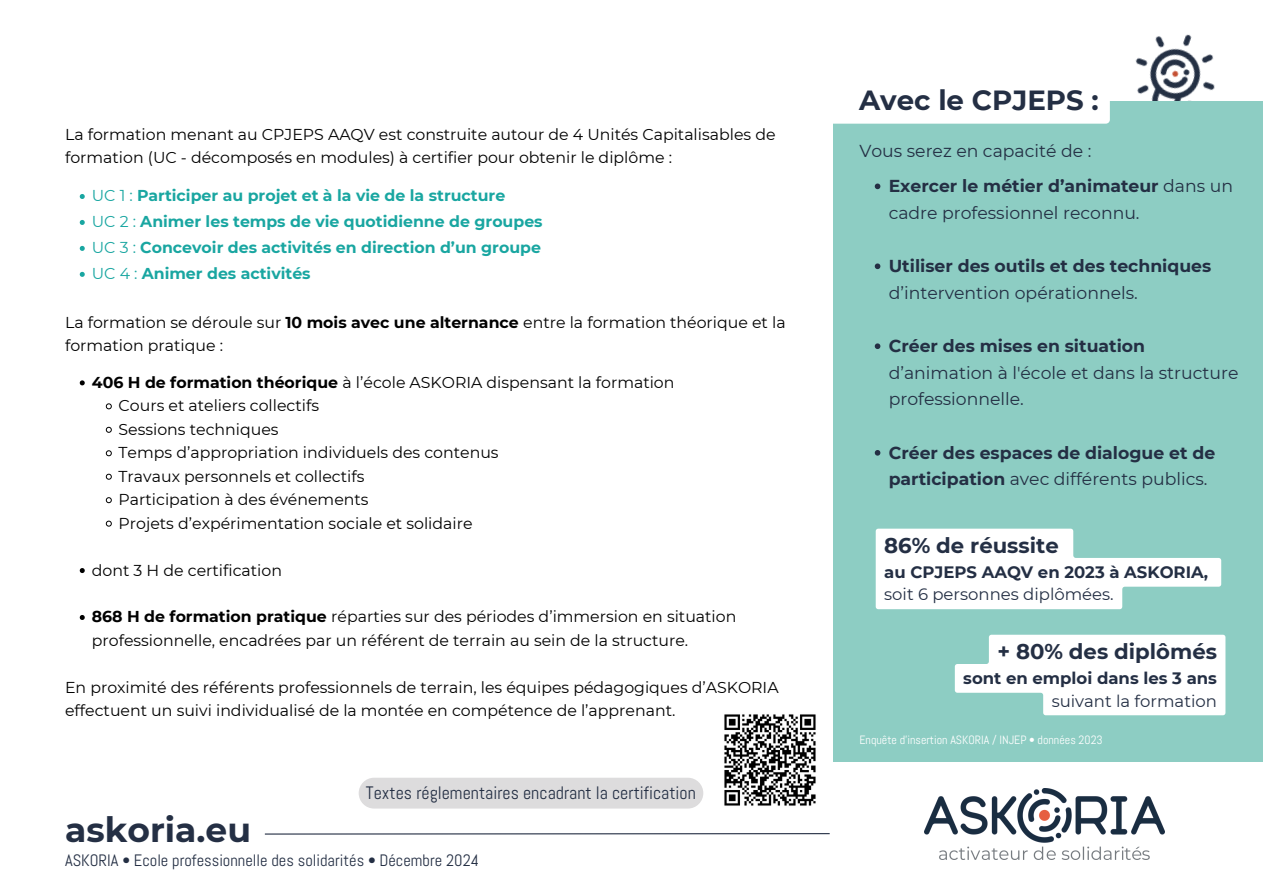
<style>
.page{position:relative;width:1263px;height:894px;background:#fff}
.page>*{position:absolute;margin:0;border:0;box-sizing:border-box;transform-origin:0 0}
.t1{font:700 34.5px "Montserrat";color:#242f44}
.t2{font:700 27.6px "Montserrat";color:#242f44}
.t3{font:700 21.15px "Montserrat";color:#242f44}
.t4{font:18px "Abel";color:#242f44}
.t5{font:17.25px/26.7px "Montserrat";color:#242f44}
.t6{font:700 17.25px/26.7px "Montserrat";color:#242f44}
.t7{font:700 16.5px/22.5px "Montserrat";color:#242f44}
.t8{font:16.5px "Abel";color:#242f44}
.t9{font:15.75px/23.4px "Montserrat";color:#000}
.t10{font:700 15.75px "Montserrat";color:#19a6a1}
.t11{font:12px "Abel";color:#fff}
.s1{font-weight:400}
.s2{font-weight:700}
</style>
<div class="page">
<img style="left:1135px;top:34px;width:80px;height:67px">
<div style="left:834px;top:101px;width:429px;height:660px;background:#8dcdc3"></div>
<svg style="left:264px;top:800px;width:566px;height:35px"></svg>
<svg style="left:80px;top:194px;width:5px;height:5px"></svg>
<svg style="left:80px;top:220px;width:5px;height:5px"></svg>
<svg style="left:80px;top:246px;width:5px;height:5px"></svg>
<svg style="left:80px;top:272px;width:5px;height:5px"></svg>
<svg style="left:80px;top:380px;width:5px;height:5px"></svg>
<svg style="left:106px;top:403px;width:6px;height:6px"></svg>
<svg style="left:106px;top:427px;width:6px;height:5px"></svg>
<svg style="left:106px;top:450px;width:6px;height:6px"></svg>
<svg style="left:106px;top:473px;width:6px;height:6px"></svg>
<svg style="left:106px;top:497px;width:6px;height:6px"></svg>
<svg style="left:106px;top:520px;width:6px;height:6px"></svg>
<svg style="left:80px;top:568px;width:5px;height:5px"></svg>
<svg style="left:80px;top:615px;width:5px;height:4px"></svg>
<div style="left:833px;top:101px;width:277px;height:23px;background:#fff"></div>
<svg style="left:875px;top:183px;width:5px;height:6px"></svg>
<svg style="left:875px;top:263px;width:5px;height:6px"></svg>
<svg style="left:875px;top:343px;width:5px;height:6px"></svg>
<svg style="left:875px;top:450px;width:5px;height:5px"></svg>
<svg style="left:876px;top:528px;width:345px;height:81px"></svg>
<svg style="left:955px;top:634px;width:270px;height:81px;background:#eef7f6"></svg>
<img style="left:924px;top:788px;width:240px;height:71px">
<div style="left:359px;top:777px;width:344px;height:31px;background:#dddcdd;border-radius:15px"></div>
<img style="left:721px;top:714px;width:99px;height:95px">
<p class="t9" style="left:65px;top:122px;width:712px">La formation menant au CPJEPS AAQV est construite autour de 4 Unités Capitalisables de formation (UC - décomposés en modules) à certifier pour obtenir le diplôme :</p>
<p class="t10" style="left:92px;top:186px;width:415px"><span class="s1">UC 1 :</span> Participer au projet et à la vie de la structure</p>
<p class="t10" style="left:92px;top:212px;width:452px"><span class="s1">UC 2 :</span> Animer les temps de vie quotidienne de groupes</p>
<h4 class="t10" style="left:92px;top:238px;width:451px"><span class="s1">UC 3 :</span> Concevoir des activités en direction d’un groupe</h4>
<p class="t10" style="left:92px;top:264px;width:220px"><span class="s1">UC 4 :</span> Animer des activités</p>
<p class="t9" style="left:65px;top:310px;width:722px">La formation se déroule sur <span class="s2">10 mois avec une alternance</span> entre la formation théorique et la formation pratique :</p>
<p class="t9" style="left:92px;top:370px;width:584px"><span class="s2">406 H de formation théorique</span> à l’école ASKORIA dispensant la formation</p>
<p class="t9" style="left:119px;top:394px;width:202px">Cours et ateliers collectifs</p>
<p class="t9" style="left:119px;top:417px;width:161px">Sessions techniques</p>
<p class="t9" style="left:119px;top:441px;width:382px">Temps d’appropriation individuels des contenus</p>
<p class="t9" style="left:119px;top:464px;width:247px">Travaux personnels et collectifs</p>
<p class="t9" style="left:119px;top:487px;width:251px">Participation à des événements</p>
<p class="t9" style="left:119px;top:511px;width:355px">Projets d’expérimentation sociale et solidaire</p>
<h4 class="t9" style="left:92px;top:558px;width:192px">dont 3 H de certification</h4>
<p class="t9" style="left:92px;top:605px;width:646px"><span class="s2">868 H de formation pratique</span> réparties sur des périodes d’immersion en situation professionnelle, encadrées par un référent de terrain au sein de la structure.</p>
<h3 class="t9" style="left:65px;top:675px;width:715px">En proximité des référents professionnels de terrain, les équipes pédagogiques d’ASKORIA effectuent un suivi individualisé de la montée en compétence de l’apprenant.</h3>
<p class="t4" style="left:366px;top:781px;width:331px">Textes réglementaires encadrant la certification</p>
<p class="t1" style="left:65px;top:808px;width:187px">askoria.eu</p>
<p class="t8" style="left:65px;top:849px;width:416px">ASKORIA • Ecole professionnelle des solidarités • Décembre 2024</p>
<h1 class="t2" style="left:859px;top:83px;width:241px">Avec le CPJEPS :</h1>
<p class="t5" style="left:859px;top:137px;width:233px">Vous serez en capacité de :</p>
<p class="t5" style="left:889px;top:172px;width:346px"><span class="s2">Exercer le métier d’animateur</span> dans un cadre professionnel reconnu.</p>
<p class="t6" style="left:889px;top:252px;width:324px">Utiliser des outils et des techniques <span class="s1">d’intervention opérationnels.</span></p>
<h2 class="t5" style="left:889px;top:332px;width:351px"><span class="s2">Créer des mises en situation </span>d’animation à l'école et dans la structure professionnelle.</h2>
<h3 class="t6" style="left:889px;top:439px;width:328px">Créer des espaces de dialogue et de participation <span class="s1">avec différents publics.</span></h3>
<p class="t3" style="left:884px;top:532px;width:176px">86% de réussite</p>
<p class="t7" style="left:884px;top:560px;width:325px">au CPJEPS AAQV en 2023 à ASKORIA, <span class="s1">soit 6 personnes diplômées.</span></p>
<p class="t3" style="left:997px;top:638px;width:221px">+ 80% des diplômés</p>
<p class="t7" style="left:963px;top:666px;width:255px;text-align:right">sont en emploi dans les 3 ans <span class="s1">suivant la formation</span></p>
<p class="t11" style="left:859px;top:732px;width:245px">Enquête d’insertion ASKORIA / INJEP • données 2023</p>
</div>
